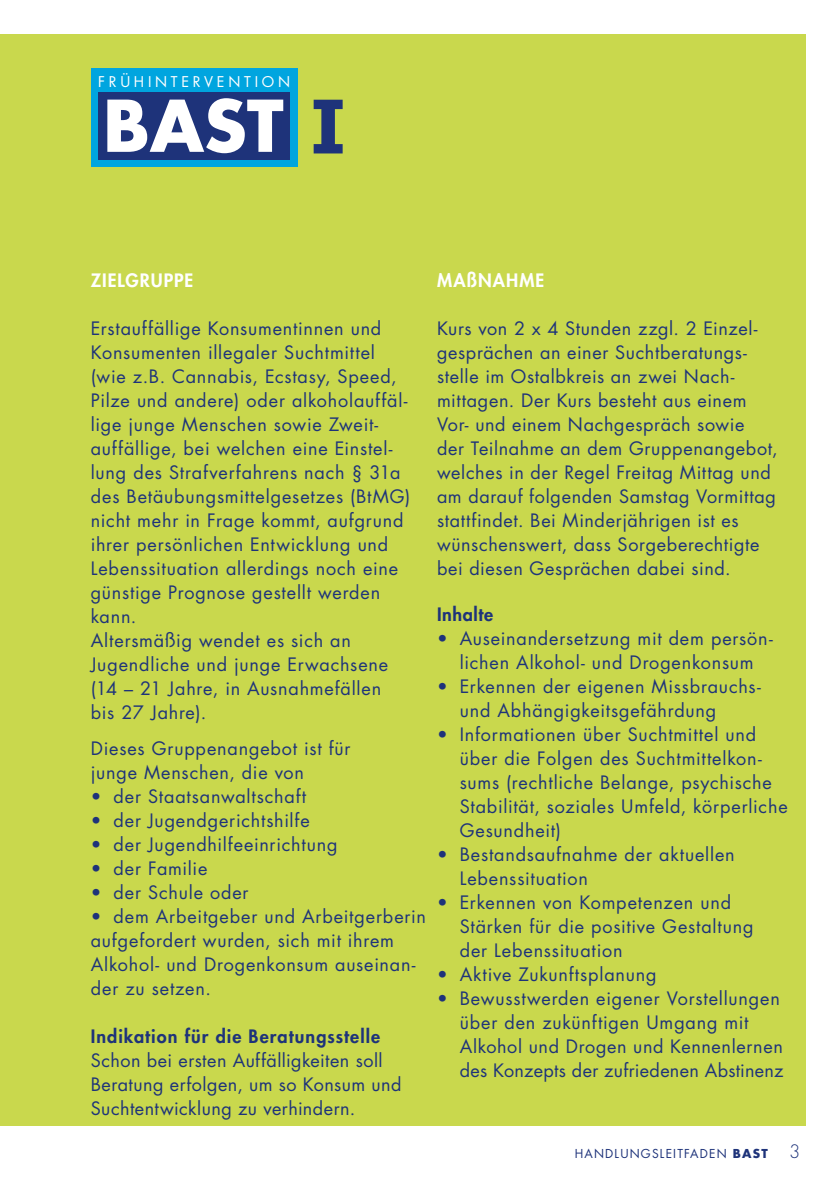
<style>
.page{position:relative;width:840px;height:1191px;background:#fff}
.page>*{position:absolute;margin:0;border:0;box-sizing:border-box;transform-origin:0 0}
.Fragen{font:700 69.2px "Futura Std";color:#fff}
.Text_light_9_12{font:18px/24px "Futura Std";letter-spacing:.04em;color:#1e337a}
.Text_light_9_12-2{font:800 18px "Futura Std";letter-spacing:.055em;color:#1e337a}
.Text_light_9_12-3{font:800 18px "Futura Std";letter-spacing:.06em;color:#fff}
.Text_light_9_12-4{font:800 18px "Futura Std";letter-spacing:.035em;color:#1e337a}
.t1{font:14.4px "Futura Std";letter-spacing:.26em;color:#fff}
.t2{font:12px "Futura Std";letter-spacing:.1em;color:#1e337a}
.s1{font-family:"Tahoma";font-size:74px;color:#1e337a}
.s2{font-weight:700}
.s3{font-weight:300;font-size:18px}
</style>
<div class="page">
<div style="left:0;top:34px;width:805px;height:1091px;background:#c9d84d"></div>
<div style="left:91px;top:68px;width:206px;height:98px;background:#00a5df"></div>
<div style="left:99px;top:93px;width:191px;height:67px;background:#1e337a"></div>
<p class="t1" style="left:98px;top:73px;width:193px">FRÜHINTERVENTION</p>
<h1 class="Fragen" style="left:103px;top:80px;width:244px">BAST <span class="s1">I</span></h1>
<h1 class="Text_light_9_12-3" style="left:91px;top:269px;width:104px">ZIELGRUPPE</h1>
<p class="Text_light_9_12" style="left:91px;top:317px;width:321px">Erstauffällige Konsumentinnen und Konsumenten illegaler Suchtmittel (wie z.B. Cannabis, Ecstasy, Speed, Pilze und andere) oder alkoholauffäl&shy;lige junge Menschen sowie Zweit&shy;auffällige, bei welchen eine Einstel&shy;lung des Strafverfahrens nach § 31a des Betäubungsmittelgesetzes (BtMG) nicht mehr in Frage kommt, aufgrund ihrer persönlichen Entwicklung und Lebenssituation allerdings noch eine günstige Prognose gestellt werden kann.</p>
<p class="Text_light_9_12" style="left:91px;top:629px;width:299px">Altersmäßig wendet es sich an<br>Jugendliche und junge Erwachsene (14 – 21 Jahre, in Ausnahmefällen</p>
<p class="Text_light_9_12" style="left:91px;top:701px;width:117px">bis 27 Jahre).</p>
<p class="Text_light_9_12" style="left:91px;top:737px;width:261px">Dieses Gruppenangebot ist für</p>
<p class="Text_light_9_12" style="left:91px;top:761px;width:215px">junge Menschen, die von</p>
<p class="Text_light_9_12" style="left:91px;top:785px;width:217px">• der Staatsanwaltschaft</p>
<p class="Text_light_9_12" style="left:91px;top:809px;width:220px">• der Jugendgerichtshilfe</p>
<p class="Text_light_9_12" style="left:91px;top:833px;width:248px">• der Jugendhilfeeinrichtung</p>
<p class="Text_light_9_12" style="left:91px;top:857px;width:118px">• der Familie</p>
<p class="Text_light_9_12" style="left:91px;top:881px;width:159px">• der Schule oder</p>
<p class="Text_light_9_12" style="left:91px;top:905px;width:336px">• dem Arbeitgeber und Arbeitgerberin</p>
<p class="Text_light_9_12" style="left:91px;top:929px;width:326px">aufgefordert wurden, sich mit ihrem<br>Alkohol- und Drogenkonsum auseinan&shy;der zu setzen.</p>
<p class="Text_light_9_12-2" style="left:91px;top:1025px;width:291px">Indikation für die Beratungsstelle</p>
<p class="Text_light_9_12" style="left:91px;top:1049px;width:312px">Schon bei ersten Auffälligkeiten soll<br>Beratung erfolgen, um so Konsum und<br>Suchtentwicklung zu verhindern.</p>
<p class="Text_light_9_12-3" style="left:437px;top:269px;width:109px">MAßNAHME</p>
<p class="Text_light_9_12" style="left:437px;top:317px;width:322px">Kurs von 2 x 4 Stunden zzgl. 2 Einzel-</p>
<p class="Text_light_9_12" style="left:437px;top:341px;width:311px">gesprächen an einer Suchtberatungs-</p>
<p class="Text_light_9_12" style="left:437px;top:365px;width:342px">stelle im Ostalbkreis an zwei Nach&shy;mittagen. Der Kurs besteht aus einem Vor- und einem Nachgespräch sowie<br>der Teilnahme an dem Gruppenangebot, welches in der Regel Freitag Mittag und am darauf folgenden Samstag Vormittag stattfindet. Bei Minderjährigen ist es wünschenswert, dass Sorgeberechtigte bei diesen Gesprächen dabei sind.</p>
<p class="Text_light_9_12-4" style="left:437px;top:603px;width:58px">Inhalte</p>
<p class="Text_light_9_12" style="left:437px;top:627px;width:337px;text-align:center">• Auseinandersetzung mit dem persön&shy;lichen Alkohol- und Drogenkonsum</p>
<p class="Text_light_9_12" style="left:459px;top:675px;width:302px;text-indent:-23px">• Erkennen der eigenen Missbrauchs&shy;und Abhängigkeitsgefährdung</p>
<p class="Text_light_9_12" style="left:459px;top:723px;width:329px;text-indent:-23px">• Informationen über Suchtmittel und über die Folgen des Suchtmittelkon&shy;sums (rechtliche Belange, psychische Stabilität, soziales Umfeld, körperliche Gesundheit)</p>
<p class="Text_light_9_12" style="left:459px;top:843px;width:276px;text-indent:-23px">• Bestandsaufnahme der aktuellen<br>Lebenssituation</p>
<p class="Text_light_9_12" style="left:459px;top:891px;width:295px;text-indent:-23px">• Erkennen von Kompetenzen und<br>Stärken für die positive Gestaltung der Lebenssituation</p>
<p class="Text_light_9_12" style="left:437px;top:963px;width:221px">• Aktive Zukunftsplanung</p>
<p class="Text_light_9_12" style="left:459px;top:987px;width:325px;text-indent:-23px">• Bewusstwerden eigener Vorstellungen über den zukünftigen Umgang mit Alkohol und Drogen und Kennenlernen des Konzepts der zufriedenen Abstinenz</p>
<p class="t2" style="left:574px;top:1145px;width:227px">HANDLUNGSLEITFADEN <span class="s2">BAST</span> <span class="s3">3</span></p>
</div>
